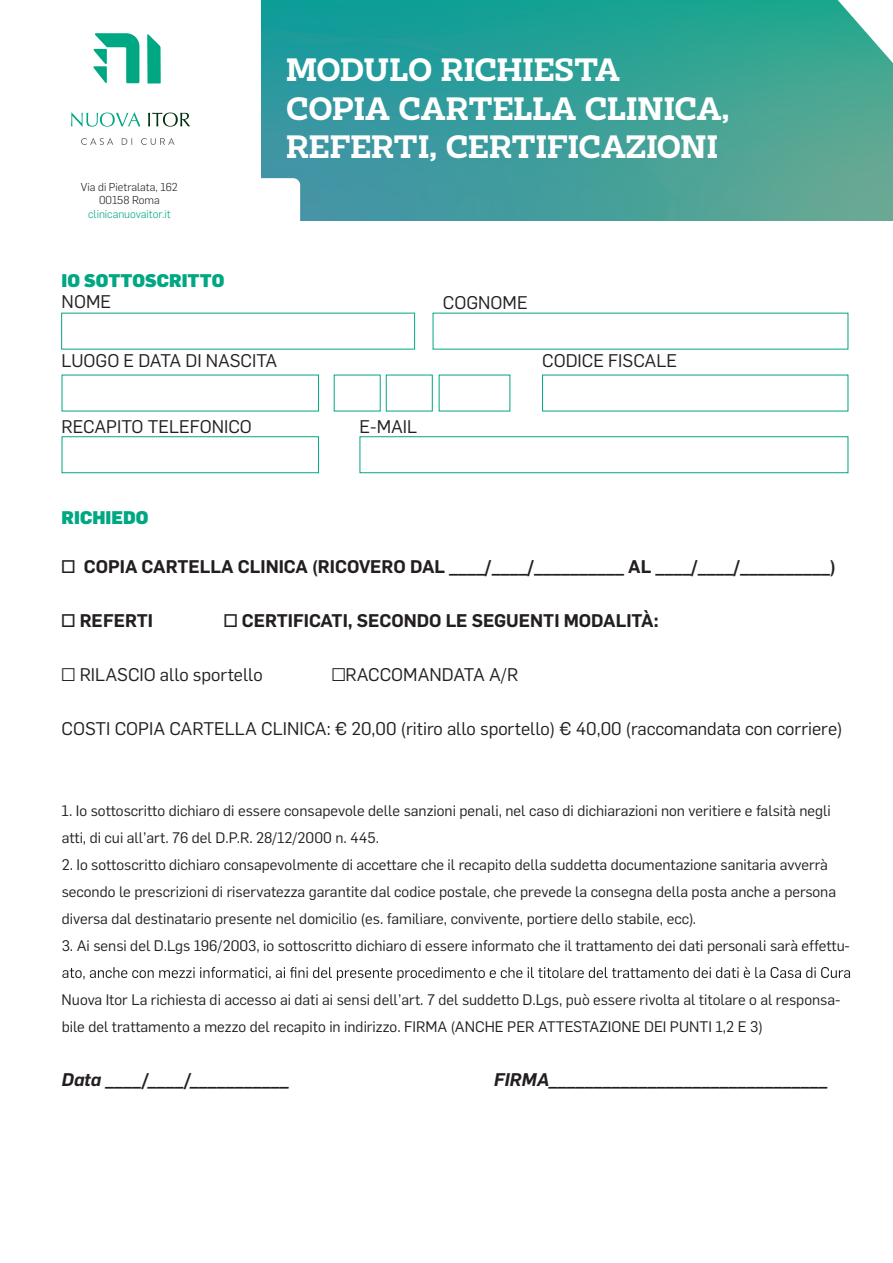
<style>
.page{position:relative;width:893px;height:1263px;background:#fff}
.page>*{position:absolute;margin:0;border:0;box-sizing:border-box;transform-origin:0 0}
.t1{font:600 33.75px/38.2px "Clab";color:#fff}
.t2{font:18px "Flama";color:#231f20}
.t3{font:600 18px "Flama";color:#231f20}
.t4{font:italic 600 18px "Flama";color:#231f20}
.t5{font:900 18px "Flama";color:#00a783}
.t6{font:15px/27px "Flama";color:#231f20}
.t7{font:300 11.25px/13.5px "Flama";color:#231f20;text-align:center}
.t8{font:300 11.25px "Flama";color:#00a783}
</style>
<div class="page">
<svg style="left:81px;top:138px;width:32px;height:7px"></svg>
<svg style="left:122px;top:138px;width:10px;height:7px"></svg>
<svg style="left:141px;top:138px;width:34px;height:7px"></svg>
<svg style="left:93px;top:33px;width:46px;height:50px"></svg>
<svg style="left:147px;top:34px;width:14px;height:50px"></svg>
<svg style="left:71px;top:113px;width:70px;height:14px"></svg>
<svg style="left:148px;top:113px;width:42px;height:14px"></svg>
<img style="left:261px;top:0;width:632px;height:220px">
<svg style="left:827px;top:0;width:66px;height:88px"></svg>
<svg style="left:261px;top:178px;width:39px;height:42px"></svg>
<svg style="left:62px;top:967px;width:788px;height:14px"></svg>
<div style="left:386px;top:375px;width:47px;height:36px;border:1px solid #00a783"></div>
<p class="t7" style="left:81px;top:179px;width:98px">Via di Pietralata, 162<br>00158 Roma</p>
<p class="t8" style="left:88px;top:205px;width:84px">clinicanuovaitor.it</p>
<h1 class="t1" style="left:286px;top:50px;width:445px">MODULO RICHIESTA<br>COPIA CARTELLA CLINICA,<br>REFERTI, CERTIFICAZIONI</h1>
<p class="t5" style="left:62px;top:267px;width:164px">IO SOTTOSCRITTO</p>
<p class="t2" style="left:62px;top:288px;width:51px">NOME</p>
<p class="t2" style="left:62px;top:347px;width:217px">LUOGO E DATA DI NASCITA</p>
<p class="t2" style="left:62px;top:413px;width:192px">RECAPITO TELEFONICO</p>
<p class="t2" style="left:360px;top:413px;width:59px">E-MAIL</p>
<p class="t2" style="left:443px;top:289px;width:86px">COGNOME</p>
<p class="t2" style="left:542px;top:347px;width:136px">CODICE FISCALE</p>
<p class="t5" style="left:62px;top:504px;width:88px">RICHIEDO</p>
<p class="t3" style="left:62px;top:553px;width:776px">□ COPIA CARTELLA CLINICA (RICOVERO DAL ____/____/__________ AL ____/____/__________)</p>
<p class="t3" style="left:62px;top:607px;width:93px">□ REFERTI</p>
<p class="t3" style="left:224px;top:607px;width:436px">□ CERTIFICATI, SECONDO LE SEGUENTI MODALITÀ:</p>
<p class="t2" style="left:62px;top:661px;width:203px">□ RILASCIO allo sportello</p>
<p class="t2" style="left:332px;top:661px;width:188px">□RACCOMANDATA A/R</p>
<p class="t2" style="left:62px;top:715px;width:782px">COSTI COPIA CARTELLA CLINICA: € 20,00 (ritiro allo sportello) € 40,00 (raccomandata con corriere)</p>
<p class="t6" style="left:62px;top:796px;width:771px">1. Io sottoscritto dichiaro di essere consapevole delle sanzioni penali, nel caso di dichiarazioni non veritiere e falsità negli atti, di cui all’art. 76 del D.P.R. 28/12/2000 n. 445.</p>
<p class="t6" style="left:62px;top:850px;width:776px">2. Io sottoscritto dichiaro consapevolmente di accettare che il recapito della suddetta documentazione sanitaria avverrà secondo le prescrizioni di riservatezza garantite dal codice postale, che prevede la consegna della posta anche a persona diversa dal destinatario presente nel domicilio (es. familiare, convivente, portiere dello stabile, ecc).</p>
<p class="t6" style="left:62px;top:931px;width:790px">3. Ai sensi del D.Lgs 196/2003, io sottoscritto dichiaro di essere informato che il trattamento dei dati personali sarà effettu-</p>
<p class="t6" style="left:62px;top:985px;width:780px">Nuova Itor La richiesta di accesso ai dati ai sensi dell’art. 7 del suddetto D.Lgs, può essere rivolta al titolare o al responsa&shy;bile del trattamento a mezzo del recapito in indirizzo. FIRMA (ANCHE PER ATTESTAZIONE DEI PUNTI 1,2 E 3)</p>
<p class="t4" style="left:62px;top:1066px;width:229px">Data ____/____/___________</p>
<p class="t4" style="left:494px;top:1066px;width:336px">FIRMA_______________________________</p>
</div>
